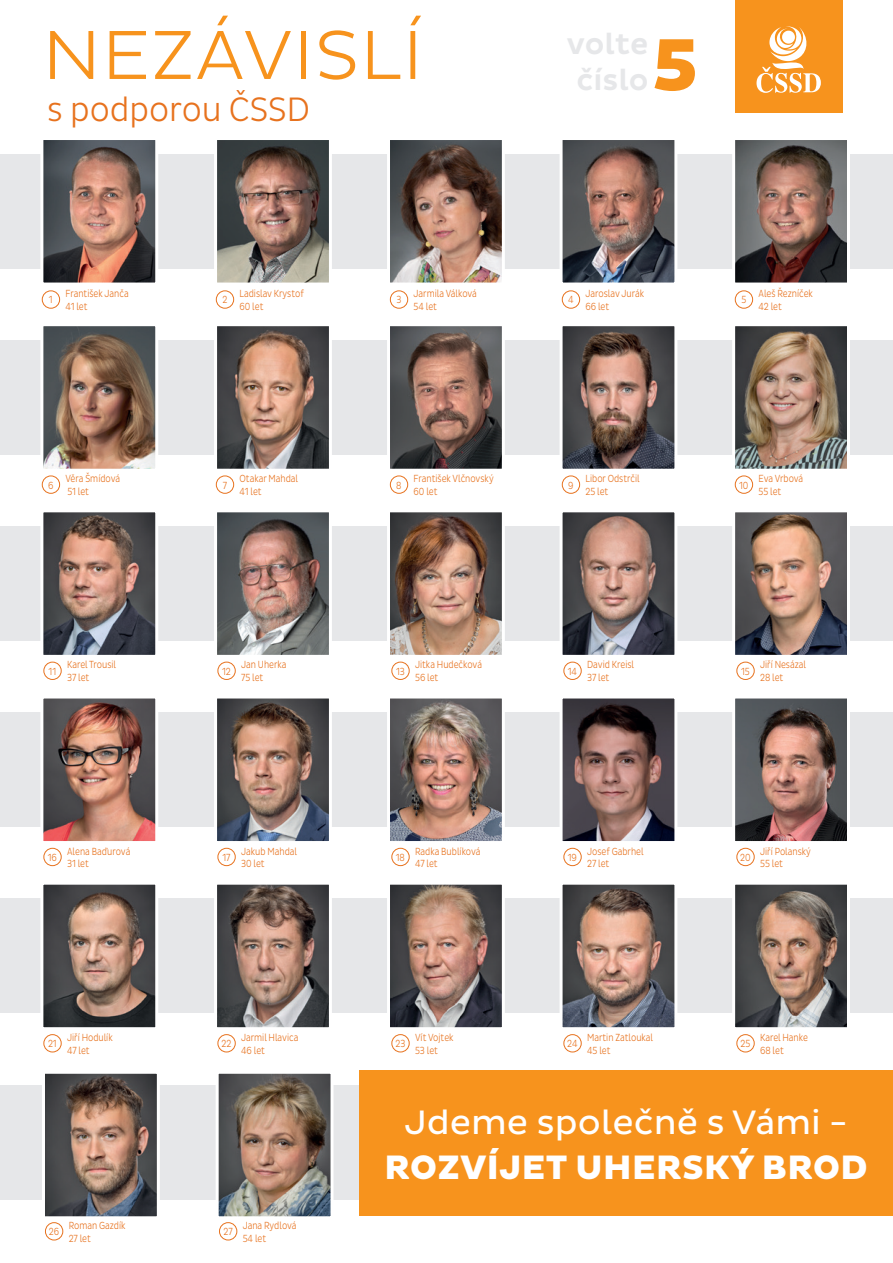
<style>
.page{position:relative;width:893px;height:1263px;background:#fff}
.page>*{position:absolute;margin:0;border:0;box-sizing:border-box;transform-origin:0 0}
.t1{font:800 75px "Pluto Sans";color:#f7931d}
.t2{font:300 70.5px "Pluto Sans";letter-spacing:.015em;color:#f7931d}
.t3{font:34.5px "Pluto Sans";color:#fff}
.t4{font:800 34.5px "Pluto Sans";letter-spacing:.015em;color:#fff}
.t5{font:300 34.5px "Pluto Sans Cond";color:#e7721e}
.t6{font:500 30px/35.7px "Pluto Sans";color:#e6e7e9;text-align:center}
.t7{font:300 10.5px/12.6px "Pluto Sans Cond";color:#e7721e;scale:.86 1}
</style>
<div class="page">
<div style="left:0;top:154px;width:893px;height:115px;background:#e6e7e9"></div>
<div style="left:0;top:340px;width:893px;height:115px;background:#e6e7e9"></div>
<div style="left:0;top:526px;width:893px;height:115px;background:#e6e7e9"></div>
<div style="left:0;top:712px;width:893px;height:115px;background:#e6e7e9"></div>
<div style="left:0;top:898px;width:893px;height:115px;background:#e6e7e9"></div>
<div style="left:0;top:1085px;width:893px;height:114px;background:#e6e7e9"></div>
<svg style="left:40px;top:140px;width:118px;height:143px"></svg>
<div style="left:42px;top:290px;width:18px;height:19px;border:1px solid #e7721e;border-radius:50%"></div>
<img style="left:214px;top:140px;width:118px;height:143px">
<img style="left:387px;top:140px;width:118px;height:143px">
<img style="left:560px;top:140px;width:117px;height:143px">
<svg style="left:732px;top:140px;width:118px;height:143px"></svg>
<div style="left:216px;top:290px;width:18px;height:19px;border:1px solid #e7721e;border-radius:50%"></div>
<div style="left:390px;top:290px;width:18px;height:19px;border:1px solid #e7721e;border-radius:50%"></div>
<div style="left:562px;top:290px;width:18px;height:19px;border:1px solid #e7721e;border-radius:50%"></div>
<div style="left:735px;top:290px;width:18px;height:19px;border:1px solid #e7721e;border-radius:50%"></div>
<img style="left:40px;top:326px;width:118px;height:143px">
<svg style="left:214px;top:326px;width:118px;height:143px"></svg>
<svg style="left:387px;top:326px;width:118px;height:143px"></svg>
<svg style="left:560px;top:326px;width:117px;height:143px"></svg>
<img style="left:732px;top:326px;width:118px;height:143px">
<div style="left:42px;top:476px;width:18px;height:18px;border:1px solid #e7721e;border-radius:50%"></div>
<div style="left:216px;top:476px;width:18px;height:18px;border:1px solid #e7721e;border-radius:50%"></div>
<div style="left:390px;top:476px;width:18px;height:18px;border:1px solid #e7721e;border-radius:50%"></div>
<div style="left:562px;top:476px;width:18px;height:18px;border:1px solid #e7721e;border-radius:50%"></div>
<div style="left:735px;top:476px;width:18px;height:18px;border:1px solid #e7721e;border-radius:50%"></div>
<img style="left:40px;top:512px;width:118px;height:143px">
<svg style="left:214px;top:512px;width:118px;height:143px"></svg>
<img style="left:387px;top:512px;width:118px;height:143px">
<svg style="left:560px;top:512px;width:117px;height:143px"></svg>
<svg style="left:732px;top:512px;width:118px;height:143px"></svg>
<div style="left:43px;top:662px;width:19px;height:18px;border:1px solid #e7721e;border-radius:50%"></div>
<div style="left:218px;top:662px;width:18px;height:18px;border:1px solid #e7721e;border-radius:50%"></div>
<div style="left:391px;top:662px;width:19px;height:18px;border:1px solid #e7721e;border-radius:50%"></div>
<div style="left:563px;top:662px;width:19px;height:18px;border:1px solid #e7721e;border-radius:50%"></div>
<div style="left:736px;top:662px;width:19px;height:18px;border:1px solid #e7721e;border-radius:50%"></div>
<img style="left:40px;top:698px;width:118px;height:143px">
<img style="left:214px;top:698px;width:118px;height:143px">
<img style="left:387px;top:698px;width:118px;height:143px">
<svg style="left:560px;top:698px;width:117px;height:143px"></svg>
<svg style="left:732px;top:698px;width:118px;height:143px"></svg>
<div style="left:43px;top:848px;width:19px;height:18px;border:1px solid #e7721e;border-radius:50%"></div>
<div style="left:218px;top:848px;width:18px;height:18px;border:1px solid #e7721e;border-radius:50%"></div>
<div style="left:391px;top:848px;width:19px;height:18px;border:1px solid #e7721e;border-radius:50%"></div>
<div style="left:563px;top:848px;width:19px;height:18px;border:1px solid #e7721e;border-radius:50%"></div>
<div style="left:736px;top:848px;width:19px;height:18px;border:1px solid #e7721e;border-radius:50%"></div>
<svg style="left:40px;top:884px;width:118px;height:144px"></svg>
<svg style="left:214px;top:884px;width:118px;height:144px"></svg>
<img style="left:387px;top:884px;width:118px;height:144px">
<img style="left:560px;top:884px;width:117px;height:144px">
<svg style="left:732px;top:884px;width:118px;height:144px"></svg>
<div style="left:43px;top:1034px;width:19px;height:18px;border:1px solid #e7721e;border-radius:50%"></div>
<div style="left:218px;top:1034px;width:18px;height:18px;border:1px solid #e7721e;border-radius:50%"></div>
<div style="left:391px;top:1034px;width:19px;height:18px;border:1px solid #e7721e;border-radius:50%"></div>
<div style="left:563px;top:1034px;width:19px;height:18px;border:1px solid #e7721e;border-radius:50%"></div>
<div style="left:736px;top:1034px;width:19px;height:18px;border:1px solid #e7721e;border-radius:50%"></div>
<svg style="left:40px;top:1073px;width:121px;height:144px"></svg>
<img style="left:214px;top:1073px;width:121px;height:144px">
<div style="left:45px;top:1222px;width:18px;height:18px;border:1px solid #e7721e;border-radius:50%"></div>
<div style="left:219px;top:1222px;width:18px;height:18px;border:1px solid #e7721e;border-radius:50%"></div>
<div style="left:359px;top:1071px;width:534px;height:145px;background:#f7931d"></div>
<div style="left:735px;top:0;width:107px;height:113px;background:#f7931d"></div>
<svg style="left:756px;top:26px;width:65px;height:67px"></svg>
<h2 class="t2" style="left:42px;top:15px;width:382px">NEZÁVISLÍ</h2>
<h3 class="t5" style="left:47px;top:89px;width:264px">s podporou ČSSD</h3>
<h3 class="t6" style="left:567px;top:27px;width:83px">volte číslo</h3>
<h1 class="t1" style="left:652px;top:22px;width:48px">5</h1>
<p class="t7" style="left:49px;top:294px;width:6px">1</p>
<p class="t7" style="left:65px;top:287px;width:75px">František Janča<br>41 let</p>
<p class="t7" style="left:222px;top:294px;width:7px">2</p>
<p class="t7" style="left:240px;top:287px;width:76px">Ladislav Krystof<br>60 let</p>
<p class="t7" style="left:396px;top:294px;width:7px">3</p>
<p class="t7" style="left:414px;top:287px;width:75px">Jarmila Válková<br>54 let</p>
<p class="t7" style="left:568px;top:294px;width:8px">4</p>
<p class="t7" style="left:585px;top:287px;width:70px">Jaroslav Jurák<br>66 let</p>
<p class="t7" style="left:741px;top:294px;width:7px">5</p>
<p class="t7" style="left:758px;top:287px;width:65px">Aleš Řezníček<br>42 let</p>
<p class="t7" style="left:48px;top:479px;width:8px">6</p>
<p class="t7" style="left:65px;top:472px;width:65px">Věra Šmídová<br>51 let</p>
<p class="t7" style="left:223px;top:479px;width:6px">7</p>
<p class="t7" style="left:240px;top:472px;width:70px">Otakar Mahdal<br>41 let</p>
<p class="t7" style="left:396px;top:479px;width:8px">8</p>
<p class="t7" style="left:414px;top:472px;width:95px">František Vlčnovský<br>60 let</p>
<p class="t7" style="left:568px;top:479px;width:8px">9</p>
<p class="t7" style="left:585px;top:472px;width:65px">Libor Odstrčil<br>25 let</p>
<p class="t7" style="left:739px;top:479px;width:12px">10</p>
<p class="t7" style="left:758px;top:472px;width:54px">Eva Vrbová<br>55 let</p>
<p class="t7" style="left:49px;top:665px;width:10px">11</p>
<p class="t7" style="left:67px;top:659px;width:59px">Karel Trousil<br>37 let</p>
<p class="t7" style="left:222px;top:665px;width:12px">12</p>
<p class="t7" style="left:241px;top:659px;width:54px">Jan Uherka<br>75 let</p>
<p class="t7" style="left:396px;top:665px;width:12px">13</p>
<p class="t7" style="left:415px;top:659px;width:79px">Jitka Hudečková<br>56 let</p>
<p class="t7" style="left:568px;top:665px;width:12px">14</p>
<p class="t7" style="left:587px;top:659px;width:56px">David Kreisl<br>37 let</p>
<p class="t7" style="left:741px;top:665px;width:12px">15</p>
<p class="t7" style="left:760px;top:659px;width:55px">Jiří Nesázal<br>28 let</p>
<p class="t7" style="left:48px;top:851px;width:12px">16</p>
<p class="t7" style="left:67px;top:845px;width:75px">Alena Baďurová<br>31 let</p>
<p class="t7" style="left:222px;top:851px;width:11px">17</p>
<p class="t7" style="left:241px;top:845px;width:67px">Jakub Mahdal<br>30 let</p>
<p class="t7" style="left:396px;top:851px;width:12px">18</p>
<p class="t7" style="left:415px;top:845px;width:78px">Radka Bublíková<br>47 let</p>
<p class="t7" style="left:568px;top:851px;width:12px">19</p>
<p class="t7" style="left:587px;top:845px;width:67px">Josef Gabrhel<br>27 let</p>
<p class="t7" style="left:740px;top:851px;width:14px">20</p>
<p class="t7" style="left:760px;top:845px;width:61px">Jiří Polanský<br>55 let</p>
<p class="t7" style="left:48px;top:1037px;width:12px">21</p>
<p class="t7" style="left:67px;top:1031px;width:55px">Jiří Hodulík<br>47 let</p>
<p class="t7" style="left:222px;top:1037px;width:13px">22</p>
<p class="t7" style="left:241px;top:1031px;width:68px">Jarmil Hlavica<br>46 let</p>
<p class="t7" style="left:395px;top:1037px;width:13px">23</p>
<p class="t7" style="left:415px;top:1031px;width:46px">Vít Vojtek<br>53 let</p>
<p class="t7" style="left:567px;top:1037px;width:14px">24</p>
<p class="t7" style="left:587px;top:1031px;width:78px">Martin Zatloukal<br>45 let</p>
<p class="t7" style="left:740px;top:1037px;width:13px">25</p>
<p class="t7" style="left:760px;top:1031px;width:57px">Karel Hanke<br>68 let</p>
<p class="t7" style="left:49px;top:1225px;width:13px">26</p>
<p class="t7" style="left:69px;top:1219px;width:68px">Roman Gazdík<br>27 let</p>
<p class="t7" style="left:223px;top:1225px;width:12px">27</p>
<p class="t7" style="left:243px;top:1219px;width:64px">Jana Rydlová<br>54 let</p>
<h3 class="t3" style="left:404px;top:1103px;width:445px">Jdeme společně s Vámi -</h3>
<h3 class="t4" style="left:385px;top:1148px;width:485px">ROZVÍJET UHERSKÝ BROD</h3>
</div>
